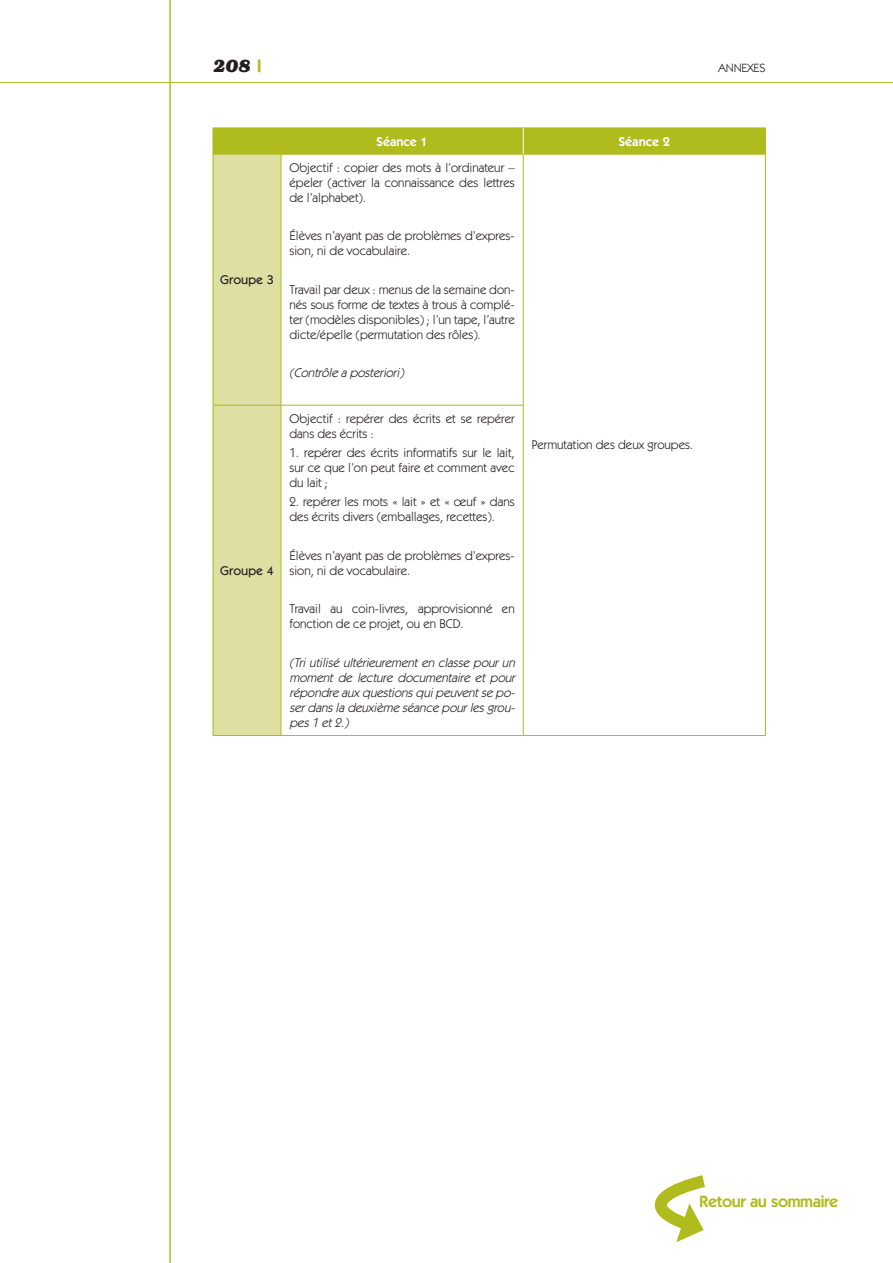
<style>
.page{position:relative;width:893px;height:1263px;background:#fff}
.page>*{position:absolute;margin:0;border:0;box-sizing:border-box;transform-origin:0 0}
.Courant{font:italic 700 18px "Bookman Std";color:#231f20}
.t1{font:600 16.5px "ITC Kabel Std";letter-spacing:-.02em;color:#b0bb1d}
.tableau_texte{font:12.75px/15px "ITC Kabel Std";color:#231f20}
.tableau_texte-2{font:italic 12.75px/15px "ITC Kabel Std";color:#231f20;text-align:justify}
.tableau_tetiere{font:600 12.75px "ITC Kabel Std";color:#fff}
.tableau_texte_copie{font:500 12.75px "ITC Kabel Std";color:#231f20}
.Courant-2{font:12px "ITC Kabel Std";letter-spacing:-.02em;color:#231f20}
.s1{color:#b0bb1d}
</style>
<div class="page">
<svg style="left:654px;top:1175px;width:51px;height:67px"></svg>
<hr style="left:523px;top:735px;width:243px;height:1px;background:#b0bb1d">
<hr style="left:213px;top:735px;width:68px;height:1px;background:#b0bb1d">
<hr style="left:281px;top:735px;width:242px;height:1px;background:#b0bb1d">
<svg style="left:213px;top:128px;width:553px;height:607px"></svg>
<hr style="left:169px;top:0;width:2px;height:1263px;background:#b0bb1d">
<hr style="left:0;top:82px;width:893px;height:1px;background:#b0bb1d">
<p class="Courant" style="left:213px;top:55px;width:50px">208 <span class="s1">|</span></p>
<p class="Courant-2" style="left:718px;top:61px;width:48px">ANNEXES</p>
<p class="tableau_texte_copie" style="left:220px;top:272px;width:55px">Groupe 3</p>
<p class="tableau_texte_copie" style="left:220px;top:563px;width:55px">Groupe 4</p>
<p class="tableau_tetiere" style="left:377px;top:134px;width:53px">Séance 1</p>
<p class="tableau_tetiere" style="left:619px;top:134px;width:53px">Séance 2</p>
<p class="tableau_texte" style="left:290px;top:160px;width:227px;text-align:justify">Objectif : copier des mots à l’ordinateur – épeler (activer la connaissance des lettres de l’alphabet).</p>
<p class="tableau_texte" style="left:290px;top:229px;width:227px">Élèves n’ayant pas de problèmes d’expres&shy;sion, ni de vocabulaire.</p>
<p class="tableau_texte" style="left:290px;top:282px;width:227px;text-align:justify">Travail par deux : menus de la semaine don&shy;nés sous forme de textes à trous à complé&shy;ter (modèles disponibles) ; l’un tape, l’autre dicte/épelle (permutation des rôles).</p>
<p class="tableau_texte-2" style="left:290px;top:366px;width:119px">(Contrôle aposteriori)</p>
<p class="tableau_texte" style="left:290px;top:411px;width:227px">Objectif : repérer des écrits et se repérer dans des écrits :</p>
<p class="tableau_texte" style="left:290px;top:445px;width:227px;text-align:justify">1. repérer des écrits informatifs sur le lait, sur ce que l’on peut faire et comment avec du lait ;</p>
<p class="tableau_texte" style="left:290px;top:495px;width:227px">2. repérer les mots « lait » et « œuf » dans des écrits divers (emballages, recettes).</p>
<p class="tableau_texte" style="left:290px;top:548px;width:227px">Élèves n’ayant pas de problèmes d’expres&shy;sion, ni de vocabulaire.</p>
<p class="tableau_texte" style="left:290px;top:602px;width:227px">Travail au coin-livres, approvisionné en fonction de ce projet, ou en BCD.</p>
<p class="tableau_texte-2" style="left:290px;top:655px;width:230px">(Tri utilisé ultérieurement en classe pour un moment de lecture documentaire et pour répondre auxquestionsquipeuventse po&shy;serdansladeuxième séance pourlesgrou&shy;pes1 et2.)</p>
<p class="tableau_texte" style="left:532px;top:438px;width:163px">Permutation des deux groupes.</p>
<p class="t1" style="left:699px;top:1191px;width:141px">Retour au sommaire</p>
</div>
